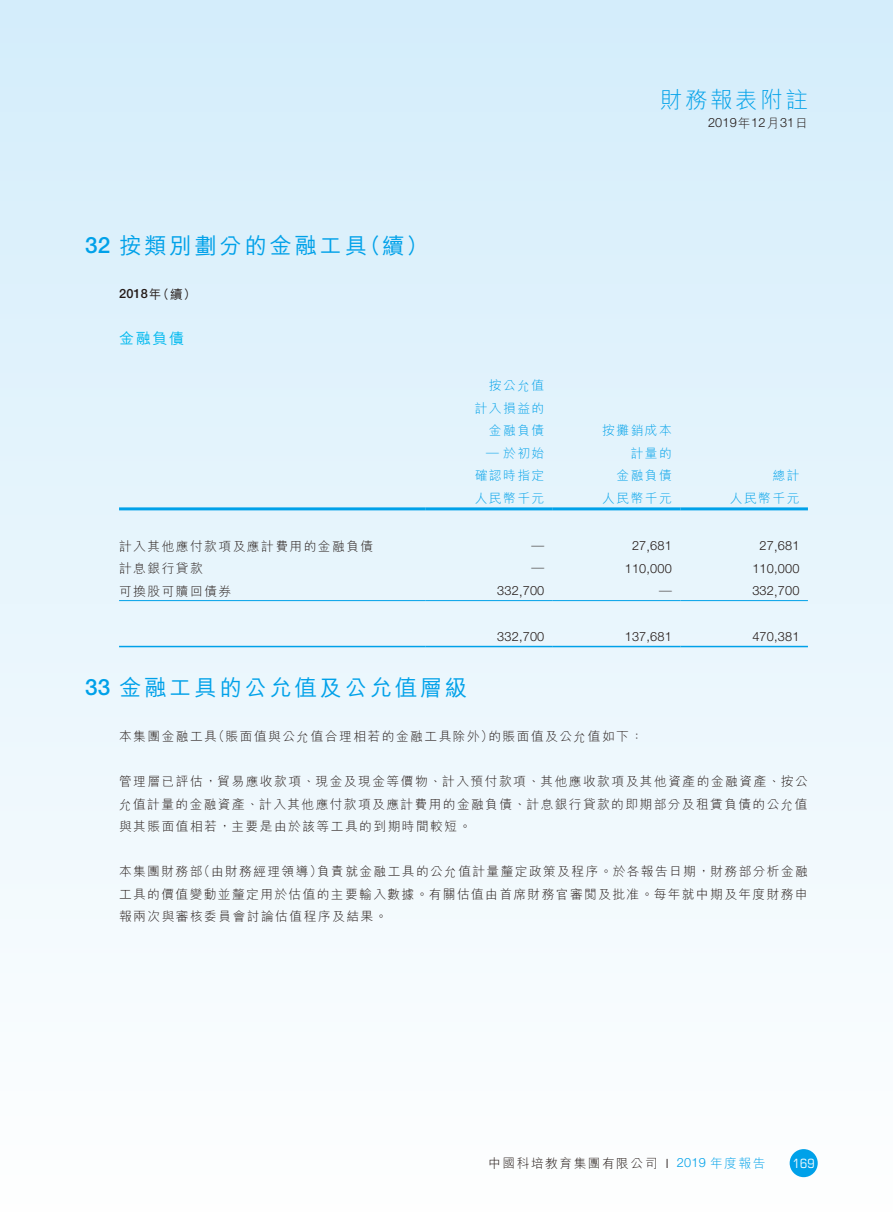
<style>
.page{position:relative;width:893px;height:1212px;background:#fff}
.page>*{position:absolute;margin:0;border:0;box-sizing:border-box;transform-origin:0 0}
.t1{font:500 22.5px "M Hei HK";letter-spacing:.115em;color:#00a1e9}
.t2{font:300 22.5px "M Hei HK";letter-spacing:.115em;color:#00a1e9}
.t3{font:500 15px "M Hei HK";color:#00b9ef}
.t4{font:300 12.75px/22.5px "M Hei HK";letter-spacing:.115em;color:#231916;text-align:justify}
.t5{font:300 12.75px "Helvetica Neue";letter-spacing:.015em;color:#231916}
.t6{font:300 12.75px/22.5px "M Hei HK";letter-spacing:.115em;color:#00a1e9;text-align:right}
.t7{font:500 12.75px "Helvetica Neue";color:#231916}
.t8{font:condensed 12.75px "Eurostile";color:#fff}
.s1{font-family:"Helvetica Neue"}
.s2{font-family:"M Hei HK"}
.s3{font-family:"Helvetica Neue";color:#00a1e9}
.s4{color:#00a1e9}
</style>
<div class="page">
<div style="left:0;top:0;width:893px;height:1212px;background:linear-gradient(to bottom,#d3edfb,#fefefe)"></div>
<div style="left:790px;top:1149px;width:28px;height:28px;background:#00a1e9;border-radius:50%"></div>
<hr style="left:119px;top:507px;width:306px;height:3px;background:#00a1e9">
<hr style="left:425px;top:507px;width:128px;height:3px;background:#00a1e9">
<hr style="left:553px;top:507px;width:127px;height:3px;background:#00a1e9">
<hr style="left:680px;top:507px;width:128px;height:3px;background:#00a1e9">
<hr style="left:119px;top:600px;width:306px;height:1px;background:#00a1e9">
<hr style="left:425px;top:600px;width:128px;height:1px;background:#00a1e9">
<hr style="left:553px;top:600px;width:127px;height:1px;background:#00a1e9">
<hr style="left:680px;top:600px;width:128px;height:1px;background:#00a1e9">
<hr style="left:119px;top:646px;width:306px;height:1px;background:#00a1e9">
<hr style="left:425px;top:646px;width:128px;height:1px;background:#00a1e9">
<hr style="left:553px;top:646px;width:127px;height:1px;background:#00a1e9">
<hr style="left:680px;top:646px;width:128px;height:1px;background:#00a1e9">
<h1 class="t1" style="left:85px;top:229px;width:345px"><span class="s1">32</span> 按類別劃分的金融工具（續）</h1>
<p class="t7" style="left:119px;top:286px;width:79px">2018<span class="s2">年（續）</span></p>
<p class="t3" style="left:119px;top:328px;width:67px">金融負債</p>
<h1 class="t2" style="left:660px;top:84px;width:149px">財務報表附註</h1>
<p class="t5" style="left:708px;top:115px;width:101px">2019<span class="s2">年</span>12<span class="s2">月</span>31<span class="s2">日</span></p>
<p class="t6" style="left:475px;top:374px;width:71px">按公允值計入損益的金融負債</p>
<p class="t6" style="left:475px;top:441px;width:71px">— 於初始確認時指定</p>
<p class="t6" style="left:602px;top:419px;width:71px">按攤銷成本計量的<br>金融負債</p>
<p class="t6" style="left:772px;top:464px;width:28px">總計</p>
<p class="t6" style="left:475px;top:486px;width:71px">人民幣千元</p>
<p class="t6" style="left:602px;top:486px;width:71px">人民幣千元</p>
<p class="t6" style="left:730px;top:486px;width:71px">人民幣千元</p>
<p class="t4" style="left:119px;top:534px;width:256px">計入其他應付款項及應計費用的金融負債</p>
<p class="t4" style="left:532px;top:534px;width:14px">—</p>
<p class="t5" style="left:632px;top:538px;width:41px">27,681</p>
<p class="t5" style="left:760px;top:538px;width:41px">27,681</p>
<p class="t4" style="left:119px;top:557px;width:85px">計息銀行貸款</p>
<p class="t4" style="left:532px;top:557px;width:14px">—</p>
<p class="t5" style="left:625px;top:560px;width:49px">110,000</p>
<p class="t5" style="left:752px;top:560px;width:49px">110,000</p>
<p class="t4" style="left:119px;top:579px;width:114px">可換股可贖回債券</p>
<p class="t5" style="left:497px;top:583px;width:49px">332,700</p>
<p class="t4" style="left:659px;top:579px;width:14px">—</p>
<p class="t5" style="left:752px;top:583px;width:49px">332,700</p>
<p class="t5" style="left:497px;top:628px;width:49px">332,700</p>
<p class="t5" style="left:625px;top:628px;width:49px">137,681</p>
<p class="t5" style="left:752px;top:628px;width:49px">470,381</p>
<h1 class="t1" style="left:85px;top:672px;width:384px"><span class="s1">33</span> 金融工具的公允值及公允值層級</h1>
<p class="t4" style="left:119px;top:725px;width:526px">本集團金融工具（賬面值與公允值合理相若的金融工具除外）的賬面值及公允值如下：</p>
<p class="t4" style="left:119px;top:770px;width:690px">管理層已評估，貿易應收款項、現金及現金等價物、計入預付款項、其他應收款項及其他資產的金融資產、按公允值計量的金融資產、計入其他應付款項及應計費用的金融負債、計息銀行貸款的即期部分及租賃負債的公允值與其賬面值相若，主要是由於該等工具的到期時間較短。</p>
<p class="t4" style="left:119px;top:860px;width:690px">本集團財務部（由財務經理領導）負責就金融工具的公允值計量釐定政策及程序。於各報告日期，財務部分析金融工具的價值變動並釐定用於估值的主要輸入數據。有關估值由首席財務官審閱及批准。每年就中期及年度財務申報兩次與審核委員會討論估值程序及結果。</p>
<p class="t4" style="left:488px;top:1152px;width:278px">中國科培教育集團有限公司 <span class="s1">I</span> <span class="s3">2019</span> <span class="s4">年度報告</span></p>
<p class="t8" style="left:793px;top:1155px;width:23px">169</p>
</div>
